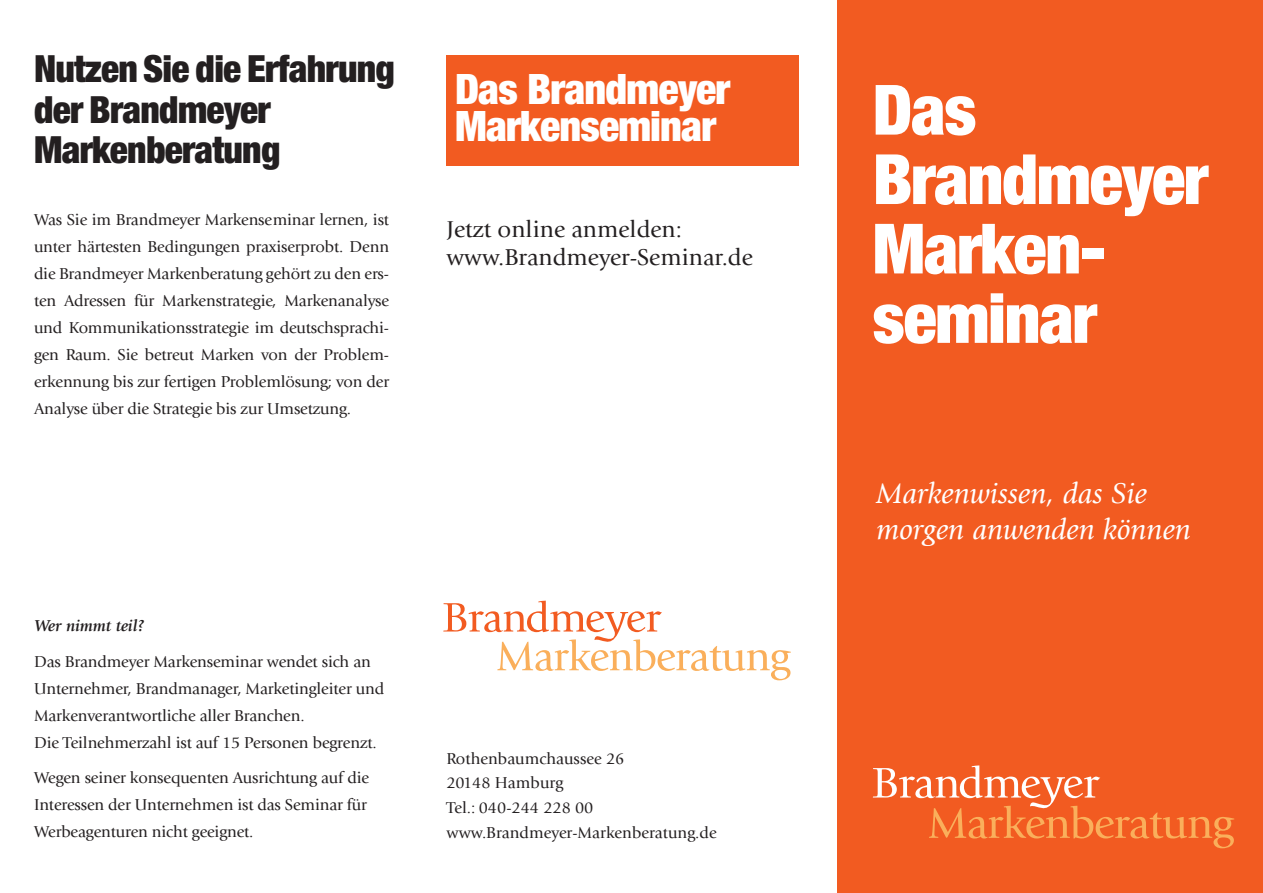
<style>
.page{position:relative;width:1263px;height:893px;background:#fff}
.page>*{position:absolute;margin:0;border:0;box-sizing:border-box;transform-origin:0 0}
.t1{font:900 condensed 69.45px/69.4px "Helvetica Neue LTW1 G";letter-spacing:-.02em;color:#fff}
.t2{font:900 condensed 42px/36.5px "Helvetica Neue LTW1 G";letter-spacing:-.02em;color:#fff}
.t3{font:900 condensed 37.5px/40.5px "Helvetica Neue LTW1 G";letter-spacing:-.02em;color:#231f20}
.t4{font:italic 30px/36px "Giovanni";color:#fff}
.t5{font:24px/28.8px "Giovanni";color:#231f20}
.t6{font:16.5px/27px "Giovanni";letter-spacing:-.01em;color:#231f20}
.t7{font:italic 700 16.5px "Giovanni";letter-spacing:-.01em;color:#231f20}
</style>
<div class="page">
<div style="left:838px;top:0;width:425px;height:893px;background:#f25b21"></div>
<div style="left:446px;top:55px;width:353px;height:111px;background:#f25b21"></div>
<svg style="left:873px;top:765px;width:361px;height:83px"></svg>
<svg style="left:443px;top:601px;width:348px;height:79px"></svg>
<h3 class="t3" style="left:34px;top:48px;width:362px">Nutzen Sie die Erfahrung der Brandmeyer<br>Markenberatung</h3>
<p class="t6" style="left:34px;top:206px;width:357px;text-align:justify">Was Sie im Brandmeyer Markenseminar lernen, ist unter härtesten Bedingungen praxiserprobt. Denn die Brandmeyer Markenberatung gehört zu den ers&shy;ten Adressen für Markenstrategie, Markenanalyse und Kommunikationsstrategie im deutschsprachi&shy;gen Raum. Sie betreut Marken von der Problem&shy;erkennung bis zur fertigen Problemlösung; von der Analyse über die Strategie bis zur Umsetzung.</p>
<h2 class="t2" style="left:455px;top:71px;width:277px">Das Brandmeyer<br>Markenseminar</h2>
<h3 class="t5" style="left:446px;top:214px;width:308px">Jetzt online anmelden: www.Brandmeyer-Seminar.de</h3>
<p class="t7" style="left:34px;top:616px;width:112px">Wer nimmt teil?</p>
<p class="t6" style="left:34px;top:648px;width:352px">Das Brandmeyer Markenseminar wendet sich an Unternehmer, Brandmanager, Marketingleiter und Markenverantwortliche aller Branchen.<br>Die Teilnehmerzahl ist auf 15 Personen begrenzt.</p>
<p class="t6" style="left:34px;top:764px;width:336px">Wegen seiner konsequenten Ausrichtung auf die<br>Interessen der Unternehmen ist das Seminar für<br>Werbeagenturen nicht geeignet.</p>
<p class="t6" style="left:446px;top:746px;width:272px;line-height:24.6px">Rothenbaumchaussee 26<br>20148 Hamburg<br>Tel.: 040-244 228 00 www.Brandmeyer-Markenberatung.de</p>
<h1 class="t1" style="left:873px;top:75px;width:337px">Das<br>Brandmeyer<br>Marken&shy;seminar</h1>
<h3 class="t4" style="left:876px;top:475px;width:316px">Markenwissen, das Sie morgen anwenden können</h3>
</div>
